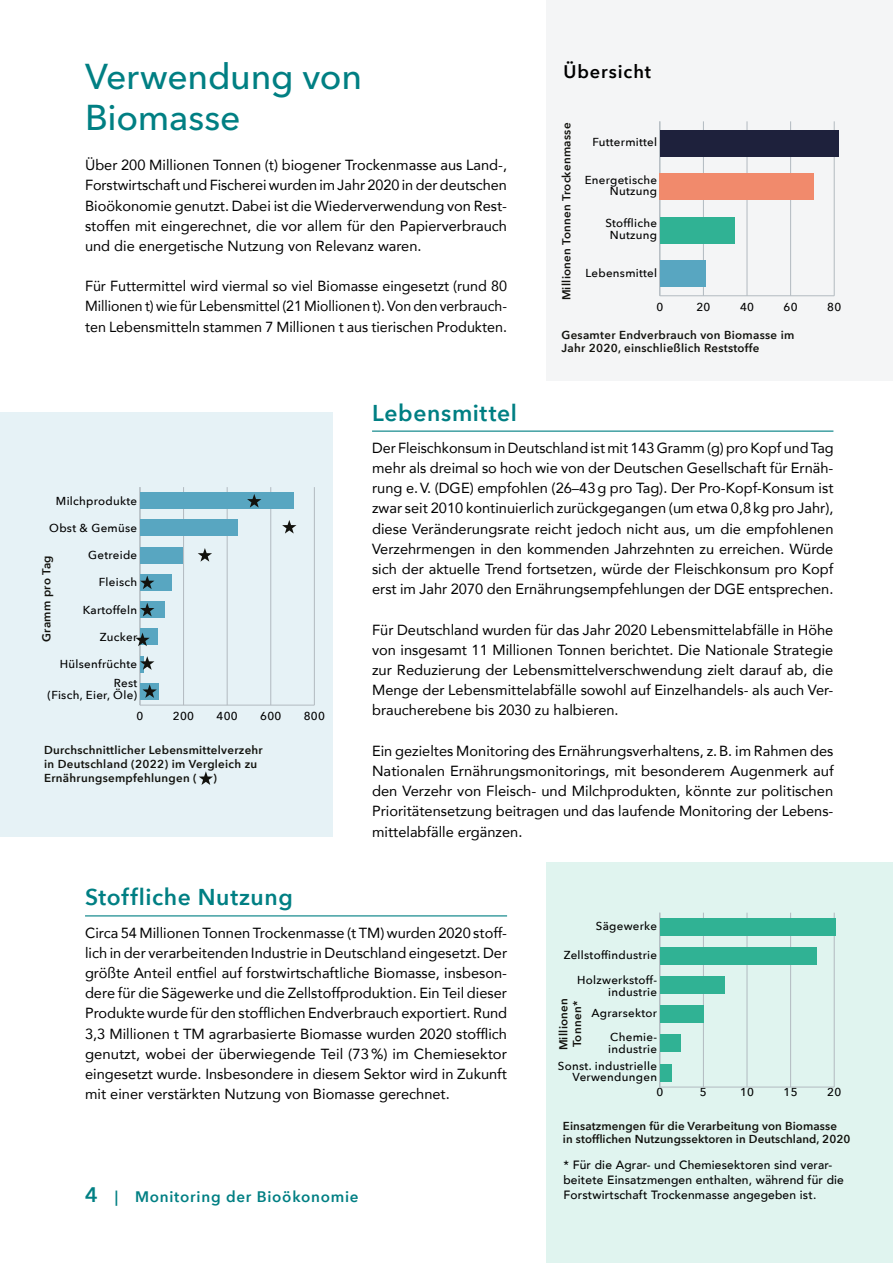
<style>
.page{position:relative;width:893px;height:1263px;background:#fff}
.page>*{position:absolute;margin:0;border:0;box-sizing:border-box;transform-origin:0 0}
.h2_Ueberschrift_23_27___ohne_Abstand{font:500 35.7px/40.5px "Avenir Next LT Pro";letter-spacing:-.01em;color:#007f83}
.h4_Key_messeges_Spaltenspanne{font:600 22.8px "Avenir Next";letter-spacing:.025em;color:#007f83}
.Infobox_Title{font:600 18.15px "Avenir Next";letter-spacing:.05em;color:#000}
.t1{font:600 15.15px "Avenir Next";letter-spacing:.05em;color:#007f83}
.Lauftext_10_14{font:14.7px/20.2px "Avenir";color:#000;text-align:justify}
.Legende_8_12_5_links{font:500 12px/15.1px "Avenir";letter-spacing:.015em;color:#000}
.image{font:600 11.55px/13.6px "Avenir Next";letter-spacing:.025em;color:#12120d}
.image-2{font:500 11.55px/11.6px "Avenir Next";letter-spacing:.025em;color:#000;text-align:right}
.s1{font-size:21px}
</style>
<div class="page">
<div style="left:0;top:412px;width:333px;height:425px;background:#e6f2f6"></div>
<hr style="left:140px;top:705px;width:174px;height:1px;background:#b2bac0">
<hr style="left:183px;top:487px;width:1px;height:218px;background:#b2bac0">
<hr style="left:227px;top:487px;width:1px;height:218px;background:#b2bac0">
<hr style="left:270px;top:487px;width:1px;height:218px;background:#b2bac0">
<hr style="left:314px;top:487px;width:1px;height:218px;background:#b2bac0">
<hr style="left:139px;top:487px;width:1px;height:218px;background:#b2bac0">
<div style="left:140px;top:493px;width:154px;height:16px;background:#58a6c1"></div>
<div style="left:140px;top:520px;width:98px;height:16px;background:#58a6c1"></div>
<div style="left:140px;top:547px;width:43px;height:16px;background:#58a6c1"></div>
<div style="left:140px;top:574px;width:31px;height:17px;background:#58a6c1"></div>
<div style="left:140px;top:601px;width:25px;height:17px;background:#58a6c1"></div>
<div style="left:140px;top:629px;width:18px;height:16px;background:#58a6c1"></div>
<hr style="left:140px;top:656px;width:3px;height:16px;background:#58a6c1">
<div style="left:140px;top:683px;width:19px;height:17px;background:#58a6c1"></div>
<svg style="left:199px;top:771px;width:14px;height:14px"></svg>
<svg style="left:140px;top:656px;width:14px;height:14px"></svg>
<svg style="left:140px;top:603px;width:14px;height:13px"></svg>
<svg style="left:140px;top:575px;width:14px;height:14px"></svg>
<svg style="left:198px;top:548px;width:14px;height:14px"></svg>
<svg style="left:282px;top:520px;width:14px;height:13px"></svg>
<svg style="left:247px;top:494px;width:14px;height:14px"></svg>
<svg style="left:142px;top:684px;width:15px;height:14px"></svg>
<svg style="left:135px;top:633px;width:15px;height:13px"></svg>
<div style="left:546px;top:863px;width:347px;height:400px;background:#e0f4ef"></div>
<hr style="left:660px;top:1087px;width:174px;height:1px;background:#b2bac0">
<hr style="left:703px;top:913px;width:1px;height:174px;background:#b2bac0">
<hr style="left:747px;top:913px;width:1px;height:174px;background:#b2bac0">
<hr style="left:790px;top:913px;width:1px;height:174px;background:#b2bac0">
<hr style="left:834px;top:913px;width:1px;height:174px;background:#b2bac0">
<hr style="left:659px;top:913px;width:1px;height:174px;background:#b2bac0">
<div style="left:660px;top:918px;width:176px;height:18px;background:#30b294"></div>
<div style="left:660px;top:947px;width:157px;height:18px;background:#30b294"></div>
<div style="left:660px;top:976px;width:65px;height:18px;background:#30b294"></div>
<div style="left:660px;top:1006px;width:43px;height:17px;background:#30b294"></div>
<div style="left:660px;top:1035px;width:20px;height:17px;background:#30b294"></div>
<div style="left:660px;top:1064px;width:11px;height:17px;background:#30b294"></div>
<div style="left:546px;top:0;width:347px;height:381px;background:#f4f5f6"></div>
<hr style="left:660px;top:295px;width:174px;height:1px;background:#b2bac0">
<hr style="left:703px;top:121px;width:1px;height:175px;background:#b2bac0">
<hr style="left:747px;top:121px;width:1px;height:175px;background:#b2bac0">
<hr style="left:790px;top:121px;width:1px;height:175px;background:#b2bac0">
<hr style="left:834px;top:121px;width:1px;height:175px;background:#b2bac0">
<hr style="left:659px;top:121px;width:1px;height:175px;background:#b2bac0">
<div style="left:660px;top:130px;width:178px;height:26px;background:#1e213c"></div>
<div style="left:660px;top:174px;width:154px;height:26px;background:#f18a6c"></div>
<div style="left:660px;top:217px;width:74px;height:26px;background:#30b294"></div>
<div style="left:660px;top:261px;width:46px;height:26px;background:#58a6c1"></div>
<hr style="left:372px;top:431px;width:461px;height:1px;background:#007f83">
<hr style="left:85px;top:915px;width:422px;height:1px;background:#007f83">
<h2 class="h2_Ueberschrift_23_27___ohne_Abstand" style="left:85px;top:56px;width:279px">Verwendung von<br>Biomasse</h2>
<p class="Lauftext_10_14" style="left:85px;top:154px;width:424px">Über 200 Millionen Tonnen (t) biogener Trockenmasse aus Land-, Forstwirtschaft und Fischerei wurden im Jahr 2020 in der deutschen Bioökonomie genutzt. Dabei ist die Wiederverwendung von Rest&shy;stoffen mit eingerechnet, die vor allem für den Papierverbrauch und die energetische Nutzung von Relevanz waren.</p>
<p class="Lauftext_10_14" style="left:85px;top:276px;width:424px">Für Futtermittel wird viermal so viel Biomasse eingesetzt (rund 80<br>Millionen t) wie für Lebensmittel (21 Miollionen t). Von den verbrauch&shy;ten Lebensmitteln stammen 7 Millionen t aus tierischen Produkten.</p>
<p class="Infobox_Title" style="left:563px;top:56px;width:89px">Übersicht</p>
<p class="image" style="left:559px;top:300px;width:179px;rotate:-90deg">Millionen Tonnen Trockenmasse</p>
<p class="image" style="left:561px;top:327px;width:234px">Gesamter Endverbrauch von Biomasse im<br>Jahr 2020, einschließlich Reststoffe</p>
<p class="image-2" style="left:593px;top:136px;width:66px">Futtermittel</p>
<p class="image-2" style="left:585px;top:173px;width:74px">Energetische<br>Nutzung</p>
<p class="image-2" style="left:605px;top:217px;width:53px;text-align:center">Stoffliche<br>Nutzung</p>
<p class="image-2" style="left:585px;top:267px;width:73px">Lebensmittel</p>
<p class="image-2" style="left:656px;top:301px;width:8px">0</p>
<p class="image-2" style="left:696px;top:301px;width:16px">20</p>
<p class="image-2" style="left:740px;top:301px;width:16px">40</p>
<p class="image-2" style="left:784px;top:301px;width:16px">60</p>
<p class="image-2" style="left:827px;top:301px;width:16px">80</p>
<p class="image-2" style="left:56px;top:494px;width:83px">Milchprodukte</p>
<p class="image-2" style="left:49px;top:522px;width:89px">Obst &amp; Gemüse</p>
<p class="image" style="left:39px;top:642px;width:88px;rotate:-90deg">Gramm pro Tag</p>
<p class="image-2" style="left:88px;top:549px;width:50px">Getreide</p>
<p class="image-2" style="left:99px;top:576px;width:40px">Fleisch</p>
<p class="image-2" style="left:83px;top:603px;width:56px">Kartoffeln</p>
<p class="image-2" style="left:100px;top:631px;width:39px">Zucker</p>
<p class="image-2" style="left:60px;top:658px;width:79px">Hülsenfrüchte</p>
<p class="image-2" style="left:47px;top:677px;width:91px">Rest<br>(Fisch, Eier, Öle)</p>
<p class="image-2" style="left:137px;top:710px;width:8px">0</p>
<p class="image-2" style="left:173px;top:710px;width:23px">200</p>
<p class="image-2" style="left:217px;top:710px;width:23px">400</p>
<p class="image-2" style="left:260px;top:710px;width:23px">600</p>
<p class="image-2" style="left:304px;top:710px;width:23px">800</p>
<p class="image" style="left:44px;top:743px;width:220px">Durchschnittlicher Lebensmittelverzehr in Deutschland (2022) im Vergleich zu<br>Ernährungsempfehlungen (</p>
<p class="image" style="left:213px;top:770px;width:5px">)</p>
<h4 class="h4_Key_messeges_Spaltenspanne" style="left:372px;top:393px;width:146px">Lebensmittel</h4>
<p class="Lauftext_10_14" style="left:372px;top:437px;width:463px">Der Fleischkonsum in Deutschland ist mit 143 Gramm (g) pro Kopf und Tag mehr als dreimal so hoch wie von der Deutschen Gesellschaft für Ernäh&shy;rung e.V. (DGE) empfohlen (26–43g pro Tag). Der Pro-Kopf-Konsum ist zwar seit 2010 kontinuierlich zurückgegangen (um etwa 0,8kg pro Jahr), diese Veränderungsrate reicht jedoch nicht aus, um die empfohlenen Verzehrmengen in den kommenden Jahrzehnten zu erreichen. Würde sich der aktuelle Trend fortsetzen, würde der Fleischkonsum pro Kopf erst im Jahr 2070 den Ernährungsempfehlungen der DGE entsprechen.</p>
<p class="Lauftext_10_14" style="left:372px;top:619px;width:463px">Für Deutschland wurden für das Jahr 2020 Lebensmittelabfälle in Höhe von insgesamt 11 Millionen Tonnen berichtet. Die Nationale Strategie zur Reduzierung der Lebensmittelverschwendung zielt darauf ab, die Menge der Lebensmittelabfälle sowohl auf Einzelhandels- als auch Ver&shy;braucherebene bis 2030 zu halbieren.</p>
<p class="Lauftext_10_14" style="left:372px;top:740px;width:463px">Ein gezieltes Monitoring des Ernährungsverhaltens, z.B. im Rahmen des Nationalen Ernährungsmonitorings, mit besonderem Augenmerk auf den Verzehr von Fleisch- und Milchprodukten, könnte zur politischen Prioritätensetzung beitragen und das laufende Monitoring der Lebens&shy;mittelabfälle ergänzen.</p>
<h4 class="h4_Key_messeges_Spaltenspanne" style="left:85px;top:878px;width:209px">Stoffliche Nutzung</h4>
<p class="Lauftext_10_14" style="left:85px;top:922px;width:424px">Circa 54 Millionen Tonnen Trockenmasse (t TM) wurden 2020 stoff&shy;lich in der verarbeitenden Industrie in Deutschland eingesetzt. Der größte Anteil entfiel auf forstwirtschaftliche Biomasse, insbeson&shy;dere für die Sägewerke und die Zellstoffproduktion. Ein Teil dieser Produkte wurde für den stofflichen Endverbrauch exportiert. Rund 3,3 Millionen t TM agrarbasierte Biomasse wurden 2020 stofflich genutzt, wobei der überwiegende Teil (73%) im Chemiesektor eingesetzt wurde. Insbesondere in diesem Sektor wird in Zukunft mit einer verstärkten Nutzung von Biomasse gerechnet.</p>
<p class="t1" style="left:85px;top:1184px;width:275px"><span class="s1">4</span> | Monitoring der Bioökonomie</p>
<p class="image-2" style="left:596px;top:920px;width:63px">Sägewerke</p>
<p class="image-2" style="left:564px;top:949px;width:95px">Zellstoffindustrie</p>
<p class="image-2" style="left:577px;top:974px;width:81px">Holzwerkstoff&shy;industrie</p>
<p class="image" style="left:556px;top:1050px;width:54px;rotate:-90deg">Millionen<br>Tonnen*</p>
<p class="image-2" style="left:591px;top:1007px;width:67px">Agrarsektor</p>
<p class="image-2" style="left:608px;top:1031px;width:50px;text-align:left">Chemie&shy;industrie</p>
<p class="image-2" style="left:558px;top:1060px;width:101px">Sonst. industrielle<br>Verwendungen</p>
<p class="image-2" style="left:656px;top:1086px;width:8px">0</p>
<p class="image-2" style="left:700px;top:1086px;width:8px">5</p>
<p class="image-2" style="left:740px;top:1086px;width:16px">10</p>
<p class="image-2" style="left:784px;top:1086px;width:16px">15</p>
<p class="image-2" style="left:827px;top:1086px;width:16px">20</p>
<p class="image" style="left:563px;top:1119px;width:289px">Einsatzmengen für die Verarbeitung von Biomasse<br>in stofflichen Nutzungssektoren in Deutschland, 2020</p>
<p class="Legende_8_12_5_links" style="left:563px;top:1156px;width:282px">* Für die Agrar- und Chemiesektoren sind verar&shy;beitete Einsatzmengen enthalten, während für die<br>Forstwirtschaft Trockenmasse angegeben ist.</p>
</div>
